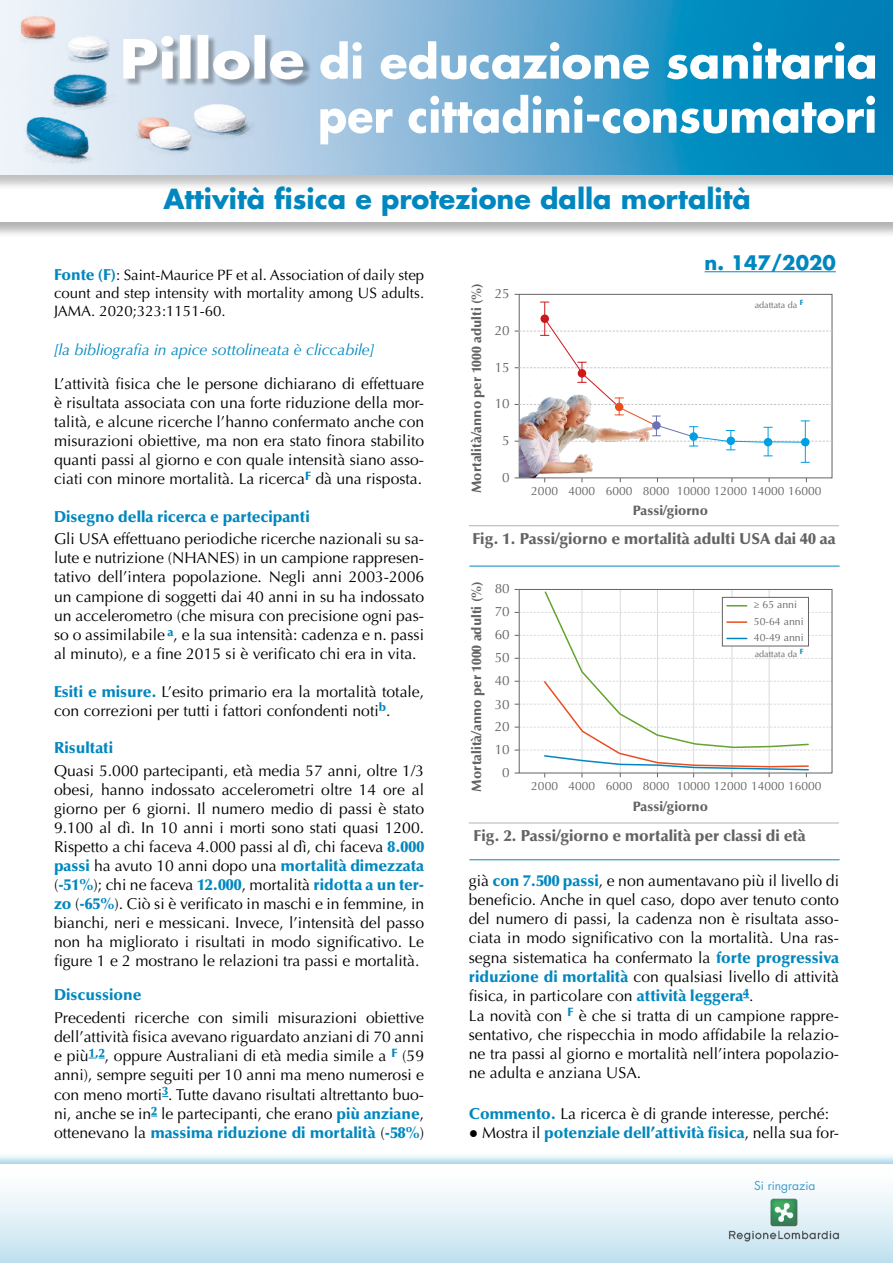
<style>
.page{position:relative;width:893px;height:1263px;background:#fff}
.page>*{position:absolute;margin:0;border:0;box-sizing:border-box;transform-origin:0 0}
.t1{font:700 27px "Futura Std";color:#0087bf}
.t2{font:700 19.5px "Futura Std";color:#0087bf}
.t3{font:15.75px/19.2px "Optima LT Std";color:#000;text-align:justify}
.t4{font:900 15.75px "Optima LT Std";color:#0087bf}
.t5{font:900 15.75px "Optima LT Std";color:#646363}
.t6{font:italic 15.75px "Optima LT Std";color:#0087bf}
.t7{font:15px/18px "Optima LT Std";color:#000;text-align:justify}
.t8{font:900 13.5px "Optima LT Std";color:#646363}
.t9{font:13.5px/23px "Optima LT Std";color:#646363}
.t10{font:12px "Optima LT Std";color:#646363}
.t11{font:12px "Futura Std";color:#3c9ccd}
.t12{font:10.5px "Optima LT Std";color:#646363}
.t13{font:9px "Optima LT Std";color:#646363}
.s1{font-weight:900;font-size:15.75px;color:#0087bf}
.s2{font-weight:900;color:#0087bf}
.s3{font-family:"Century Gothic";font-weight:400;color:#000}
.s4{font-weight:400;color:#000}
</style>
<div class="page">
<div style="left:0;top:1152px;width:893px;height:111px;background:#0087bf;opacity:.4"></div>
<div style="left:0;top:1165px;width:893px;height:98px;background:linear-gradient(to bottom,#fff,#c2e1ef)"></div>
<svg style="left:89px;top:1058px;width:16px;height:1px"></svg>
<hr style="left:705px;top:271px;width:131px;height:1px;background:#0087bf">
<div style="left:0;top:172px;width:893px;height:66px;background:#000;opacity:.3"></div>
<div style="left:0;top:172px;width:893px;height:50px;background:#fff"></div>
<div style="left:0;top:0;width:893px;height:191px;background:#000;opacity:.25"></div>
<img style="left:0;top:0;width:893px;height:174px">
<svg style="left:320px;top:41px;width:555px;height:38px"></svg>
<svg style="left:320px;top:95px;width:555px;height:49px"></svg>
<div style="left:125px;top:36px;width:187px;height:52px;background:#000;opacity:.3"></div>
<svg style="left:123px;top:35px;width:180px;height:44px"></svg>
<hr style="left:469px;top:566px;width:371px;height:1px;background:#0087bf">
<hr style="left:469px;top:859px;width:371px;height:1px;background:#0087bf">
<hr style="left:469px;top:823px;width:370px;height:1px;background:#646363">
<svg style="left:515px;top:589px;width:317px;height:188px"></svg>
<hr style="left:469px;top:525px;width:370px;height:1px;background:#646363">
<div style="left:519px;top:294px;width:313px;height:184px;border:1px solid #646363"></div>
<svg style="left:540px;top:314px;width:9px;height:9px"></svg>
<hr style="left:544px;top:302px;width:1px;height:34px;background:#cd171a">
<hr style="left:805px;top:420px;width:1px;height:43px;background:#009fe3">
<svg style="left:515px;top:318px;width:317px;height:138px"></svg>
<img style="left:519px;top:388px;width:137px;height:89px">
<img style="left:727px;top:1198px;width:114px;height:44px">
<h1 class="t1" style="left:163px;top:181px;width:589px">Attività fisica e protezione dalla mortalità</h1>
<p class="t7" style="left:54px;top:267px;width:372px"><span class="s1">Fonte (F)</span>: Saint-Maurice PF et al. Association of daily step count and step intensity with mortality among US adults.<br>JAMA. 2020;323:1151-60.</p>
<p class="t6" style="left:54px;top:340px;width:322px">[la bibliografia in apice sottolineata è cliccabile]</p>
<p class="t3" style="left:54px;top:374px;width:372px">L’attività fisica che le persone dichiarano di effettuare è risultata associata con una forte riduzione della mor&shy;talità, e alcune ricerche l’hanno confermato anche con misurazioni obiettive, ma non era stato finora stabilito quanti passi al giorno e con quale intensità siano asso&shy;ciati con minore mortalità. La ricerca<sup>F</sup> dà una risposta.</p>
<p class="t4" style="left:54px;top:507px;width:257px">Disegno della ricerca e partecipanti</p>
<p class="t3" style="left:54px;top:530px;width:372px">Gli USA effettuano periodiche ricerche nazionali su sa&shy;lute e nutrizione (NHANES) in un campione rappresen&shy;tativo dell’intera popolazione. Negli anni 2003-2006 un campione di soggetti dai 40 anni in su ha indossato un accelerometro (che misura con precisione ogni pas&shy;so o assimilabile <sup>a</sup>, e la sua intensità: cadenza e n. passi al minuto), e a fine 2015 si è verificato chi era in vita.</p>
<p class="t3" style="left:54px;top:682px;width:372px"><span class="s2">Esiti e misure.</span> L’esito primario era la mortalità totale, con correzioni per tutti i fattori confondenti noti<sup>b</sup>.</p>
<p class="t4" style="left:54px;top:739px;width:61px">Risultati</p>
<p class="t3" style="left:54px;top:761px;width:372px">Quasi 5.000 partecipanti, età media 57 anni, oltre 1/3 obesi, hanno indossato accelerometri oltre 14 ore al giorno per 6 giorni. Il numero medio di passi è stato 9.100 al dì. In 10 anni i morti sono stati quasi 1200.<br>Rispetto a chi faceva 4.000 passi al dì, chi faceva <span class="s2">8.000 passi</span> ha avuto 10 anni dopo una <span class="s2">mortalità dimezzata </span>(<span class="s2">-51%</span>); chi ne faceva <span class="s2">12.000</span>, mortalità <span class="s2">ridotta a un ter&shy;zo</span> (<span class="s2">-65%</span>). Ciò si è verificato in maschi e in femmine, in bianchi, neri e messicani. Invece, l’intensità del passo non ha migliorato i risultati in modo significativo. Le figure 1 e 2 mostrano le relazioni tra passi e mortalità.</p>
<p class="t4" style="left:54px;top:986px;width:89px">Discussione</p>
<p class="t3" style="left:54px;top:1008px;width:372px">Precedenti ricerche con simili misurazioni obiettive dell’attività fisica avevano riguardato anziani di 70 anni e più<sup>1,2</sup>, oppure Australiani di età media simile a <sup>F</sup> (59 anni), sempre seguiti per 10 anni ma meno numerosi e con meno morti<sup>3</sup>. Tutte davano risultati altrettanto buo&shy;ni, anche se in<sup>2</sup> le partecipanti, che erano <span class="s2">più anziane</span>, ottenevano la <span class="s2">massima riduzione di mortalità</span> (<span class="s2">-58%</span>)</p>
<p class="t8" style="left:469px;top:493px;width:212px;rotate:-90deg">Mortalità/anno per 1000 adulti (%)</p>
<p class="t9" style="left:495px;top:282px;width:17px">25</p>
<p class="t9" style="left:495px;top:319px;width:17px">20</p>
<p class="t9" style="left:495px;top:356px;width:17px">15</p>
<p class="t9" style="left:495px;top:393px;width:17px">10</p>
<p class="t9" style="left:502px;top:429px;width:9px">5</p>
<p class="t9" style="left:502px;top:466px;width:9px">0</p>
<p class="t2" style="left:705px;top:250px;width:133px">n. 147/2020</p>
<p class="t13" style="left:755px;top:300px;width:50px">adattata da <sup>F</sup></p>
<p class="t10" style="left:531px;top:484px;width:292px">2000 4000 6000 8000 10000 12000 14000 16000</p>
<p class="t8" style="left:633px;top:503px;width:77px">Passi/giorno</p>
<p class="t5" style="left:472px;top:530px;width:365px">Fig. 1. Passi/giorno e mortalità adulti USA dai 40 aa</p>
<p class="t8" style="left:469px;top:791px;width:212px;rotate:-90deg">Mortalità/anno per 1000 adulti (%)</p>
<p class="t9" style="left:495px;top:578px;width:17px">80</p>
<p class="t9" style="left:495px;top:600px;width:17px">70</p>
<p class="t9" style="left:495px;top:646px;width:17px">50<br>40</p>
<p class="t9" style="left:495px;top:715px;width:17px">20<br>10</p>
<p class="t9" style="left:495px;top:623px;width:17px">60</p>
<p class="t9" style="left:495px;top:693px;width:17px">30</p>
<p class="t9" style="left:502px;top:761px;width:9px">0</p>
<p class="t12" style="left:754px;top:598px;width:44px">≥ 65 anni</p>
<p class="t12" style="left:754px;top:631px;width:51px">40-49 anni</p>
<p class="t12" style="left:754px;top:615px;width:51px">50-64 anni</p>
<p class="t13" style="left:755px;top:648px;width:50px">adattata da <sup>F</sup></p>
<p class="t10" style="left:531px;top:779px;width:292px">2000 4000 6000 8000 10000 12000 14000 16000</p>
<p class="t8" style="left:633px;top:799px;width:77px">Passi/giorno</p>
<p class="t5" style="left:473px;top:827px;width:334px">Fig. 2. Passi/giorno e mortalità per classi di età</p>
<p class="t3" style="left:469px;top:871px;width:372px;text-align:left">già <span class="s2">con 7.500 passi</span>, e non aumentavano più il livello di beneficio. Anche in quel caso, dopo aver tenuto conto del numero di passi, la cadenza non è risultata asso&shy;ciata in modo significativo con la mortalità. Una ras&shy;segna sistematica ha confermato la <span class="s2">forte progressiva riduzione di mortalità</span> con qualsiasi livello di attività fisica, in particolare con <span class="s2">attività leggera</span><sup>4</sup>.<br>La novità con <sup>F</sup> è che si tratta di un campione rappre&shy;sentativo, che rispecchia in modo affidabile la relazio&shy;ne tra passi al giorno e mortalità nell’intera popolazio&shy;ne adulta e anziana USA.</p>
<p class="t3" style="left:469px;top:1104px;width:362px"><span class="s2">Commento.</span> La ricerca è di grande interesse, perché:</p>
<p class="t4" style="left:469px;top:1124px;width:372px"><span class="s3">●</span> <span class="s4">Mostra il</span> potenziale dell’attività fisica<span class="s4">, nella sua for-</span></p>
<p class="t11" style="left:754px;top:1178px;width:63px">Si ringrazia</p>
</div>
